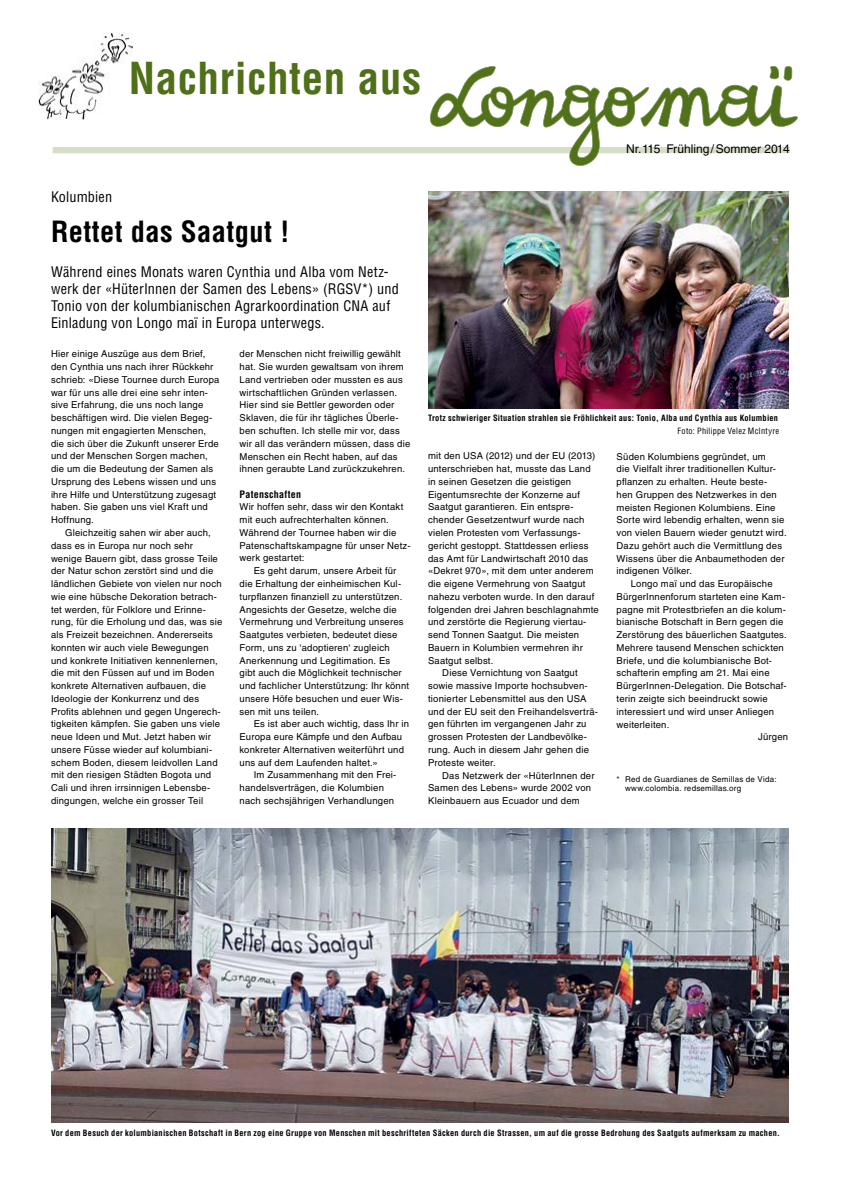
<style>
.page{position:relative;width:842px;height:1191px;background:#fff}
.page>*{position:absolute;margin:0;border:0;box-sizing:border-box;transform-origin:0 0}
.t1{font:700 condensed 43px "Helvetica LT Std";letter-spacing:.015em;color:#4f6f19}
.t2{font:700 condensed 28.5px "Helvetica LT Std";letter-spacing:.015em;color:#000}
.t3{font:condensed 14.2px/17.1px "Helvetica LT Std";letter-spacing:.015em;color:#000}
.t4{font:12px "Helvetica LT Std";color:#000}
.t5{font:700 condensed 10px "Helvetica LT Std";letter-spacing:.03em;color:#000}
.t6{font:9.5px/12.8px "Helvetica LT Std";letter-spacing:.02em;color:#000}
.t7{font:700 condensed 8.5px "Helvetica LT Std";letter-spacing:.035em;color:#000}
.t8{font:condensed 8.5px "Helvetica LT Std";letter-spacing:.03em;color:#000}
.t9{font:8px/8.5px "Helvetica LT Std";letter-spacing:.03em;color:#000}
</style>
<div class="page">
<img style="left:38px;top:33px;width:94px;height:87px">
<div style="left:53px;top:147px;width:737px;height:6px;background:#d6dec7"></div>
<svg style="left:430px;top:66px;width:368px;height:100px"></svg>
<img style="left:428px;top:191px;width:360px;height:217px">
<img style="left:51px;top:828px;width:737px;height:295px">
<h1 class="t1" style="left:129px;top:51px;width:294px">Nachrichten aus</h1>
<h3 class="t3" style="left:51px;top:188px;width:63px">Kolumbien</h3>
<h2 class="t2" style="left:51px;top:214px;width:240px">Rettet das Saatgut !</h2>
<h3 class="t3" style="left:51px;top:263px;width:349px">Während eines Monats waren Cynthia und Alba vom Netz&shy;werk der «HüterInnen der Samen des Lebens» (RGSV*) und Tonio von der kolumbianischen Agrarkoordination CNA auf Einladung von Longo maï in Europa unterwegs.</h3>
<p class="t6" style="left:51px;top:347px;width:170px">Hier einige Auszüge aus dem Brief, den Cynthia uns nach ihrer Rückkehr schrieb: «Diese Tournee durch Europa war für uns alle drei eine sehr inten&shy;sive Erfahrung, die uns noch lange beschäftigen wird. Die vielen Begeg&shy;nungen mit engagierten Menschen, die sich über die Zukunft unserer Erde und der Menschen Sorgen machen, die um die Bedeutung der Samen als Ursprung des Lebens wissen und uns ihre Hilfe und Unterstützung zugesagt haben. Sie gaben uns viel Kraft und Hoffnung.</p>
<p class="t6" style="left:51px;top:526px;width:173px;text-indent:14px">Gleichzeitig sahen wir aber auch, dass es in Europa nur noch sehr wenige Bauern gibt, dass grosse Teile der Natur schon zerstört sind und die ländlichen Gebiete von vielen nur noch wie eine hübsche Dekoration betrach&shy;tet werden, für Folklore und Erinne&shy;rung, für die Erholung und das, was sie als Freizeit bezeichnen. Andererseits konnten wir auch viele Bewegungen und konkrete Initiativen kennenlernen, die mit den Füssen auf und im Boden konkrete Alternativen aufbauen, die Ideologie der Konkurrenz und des Profits ablehnen und gegen Ungerech&shy;tigkeiten kämpfen. Sie gaben uns viele neue Ideen und Mut. Jetzt haben wir unsere Füsse wieder auf kolumbiani&shy;schem Boden, diesem leidvollen Land mit den riesigen Städten Bogota und Cali und ihren irrsinnigen Lebensbe&shy;dingungen, welche ein grosser Teil</p>
<p class="t6" style="left:240px;top:348px;width:172px">der Menschen nicht freiwillig gewählt hat. Sie wurden gewaltsam von ihrem Land vertrieben oder mussten es aus wirtschaftlichen Gründen verlassen.<br>Hier sind sie Bettler geworden oder Sklaven, die für ihr tägliches Überle&shy;ben schuften. Ich stelle mir vor, dass wir all das verändern müssen, dass die Menschen ein Recht haben, auf das ihnen geraubte Land zurückzukehren.</p>
<p class="t5" style="left:240px;top:488px;width:63px">Patenschaften</p>
<p class="t6" style="left:240px;top:500px;width:172px">Wir hoffen sehr, dass wir den Kontakt mit euch aufrechterhalten können.<br>Während der Tournee haben wir die<br>Patenschaftskampagne für unser Netz&shy;werk gestartet:</p>
<p class="t6" style="left:240px;top:564px;width:171px;text-indent:14px">Es geht darum, unsere Arbeit für die Erhaltung der einheimischen Kul&shy;turpflanzen finanziell zu unterstützen.<br>Angesichts der Gesetze, welche die Vermehrung und Verbreitung unseres Saatgutes verbieten, bedeutet diese Form, uns zu ‘adoptieren‘ zugleich Anerkennung und Legitimation. Es<br>gibt auch die Möglichkeit technischer und fachlicher Unterstützung: Ihr könnt unsere Höfe besuchen und euer Wis&shy;sen mit uns teilen.</p>
<p class="t6" style="left:240px;top:717px;width:171px;text-indent:14px">Es ist aber auch wichtig, dass Ihr in Europa eure Kämpfe und den Aufbau konkreter Alternativen weiterführt und uns auf dem Laufenden haltet.»</p>
<p class="t6" style="left:240px;top:768px;width:158px;text-indent:14px">Im Zusammenhang mit den Frei&shy;handelsverträgen, die Kolumbien nach sechsjährigen Verhandlungen</p>
<p class="t4" style="left:626px;top:142px;width:165px">Nr.115 Frühling/Sommer 2014</p>
<p class="t7" style="left:428px;top:413px;width:352px">Trotz schwieriger Situation strahlen sie Fröhlichkeit aus: Tonio, Alba und Cynthia aus Kolumbien</p>
<p class="t8" style="left:677px;top:425px;width:103px">Foto: Philippe Velez McIntyre</p>
<p class="t6" style="left:428px;top:450px;width:169px">mit den USA (2012) und der EU (2013)</p>
<p class="t6" style="left:428px;top:462px;width:164px">unterschrieben hat, musste das Land</p>
<p class="t6" style="left:428px;top:475px;width:145px">in seinen Gesetzen die geistigen</p>
<p class="t6" style="left:428px;top:488px;width:153px">Eigentumsrechte der Konzerne auf</p>
<p class="t6" style="left:428px;top:501px;width:147px">Saatgut garantieren. Ein entspre-</p>
<p class="t6" style="left:428px;top:513px;width:158px">chender Gesetzentwurf wurde nach</p>
<p class="t6" style="left:428px;top:526px;width:154px">vielen Protesten vom Verfassungs-</p>
<p class="t6" style="left:428px;top:539px;width:162px">gericht gestoppt. Stattdessen erliess</p>
<p class="t6" style="left:428px;top:552px;width:162px">das Amt für Landwirtschaft 2010 das</p>
<p class="t6" style="left:428px;top:564px;width:167px">«Dekret 970», mit dem unter anderem</p>
<p class="t6" style="left:428px;top:577px;width:159px">die eigene Vermehrung von Saatgut</p>
<p class="t6" style="left:428px;top:590px;width:168px">nahezu verboten wurde. In den darauf</p>
<p class="t6" style="left:428px;top:603px;width:172px">folgenden drei Jahren beschlagnahmte</p>
<p class="t6" style="left:428px;top:615px;width:160px">und zerstörte die Regierung viertau-</p>
<p class="t6" style="left:428px;top:628px;width:153px">send Tonnen Saatgut. Die meisten</p>
<p class="t6" style="left:428px;top:641px;width:156px">Bauern in Kolumbien vermehren ihr</p>
<p class="t6" style="left:428px;top:654px;width:67px">Saatgut selbst.</p>
<p class="t6" style="left:442px;top:666px;width:137px">Diese Vernichtung von Saatgut</p>
<p class="t6" style="left:428px;top:679px;width:161px">sowie massive Importe hochsubven-</p>
<p class="t6" style="left:428px;top:692px;width:160px">tionierter Lebensmittel aus den USA</p>
<p class="t6" style="left:428px;top:705px;width:171px">und der EU seit den Freihandelsverträ-</p>
<p class="t6" style="left:428px;top:717px;width:160px">gen führten im vergangenen Jahr zu</p>
<p class="t6" style="left:428px;top:730px;width:160px">grossen Protesten der Landbevölke-</p>
<p class="t6" style="left:428px;top:743px;width:162px">rung. Auch in diesem Jahr gehen die</p>
<p class="t6" style="left:428px;top:756px;width:69px">Proteste weiter.</p>
<p class="t6" style="left:442px;top:768px;width:154px">Das Netzwerk der «HüterInnen der</p>
<p class="t6" style="left:428px;top:781px;width:165px">Samen des Lebens» wurde 2002 von</p>
<p class="t6" style="left:428px;top:794px;width:153px">Kleinbauern aus Ecuador und dem</p>
<p class="t6" style="left:617px;top:450px;width:172px">Süden Kolumbiens gegründet, um<br>die Vielfalt ihrer traditionellen Kultur&shy;pflanzen zu erhalten. Heute beste-<br>hen Gruppen des Netzwerkes in den meisten Regionen Kolumbiens. Eine Sorte wird lebendig erhalten, wenn sie von vielen Bauern wieder genutzt wird.<br>Dazu gehört auch die Vermittlung des Wissens über die Anbaumethoden der indigenen Völker.</p>
<p class="t6" style="left:631px;top:577px;width:143px">Longo maï und das Europäische</p>
<p class="t6" style="left:617px;top:590px;width:170px">BürgerInnenforum starteten eine Kam-</p>
<p class="t6" style="left:617px;top:603px;width:171px">pagne mit Protestbriefen an die kolum-</p>
<p class="t6" style="left:617px;top:615px;width:168px">bianische Botschaft in Bern gegen die</p>
<p class="t6" style="left:617px;top:628px;width:172px">Zerstörung des bäuerlichen Saatgutes.</p>
<p class="t6" style="left:617px;top:641px;width:169px">Mehrere tausend Menschen schickten</p>
<p class="t6" style="left:617px;top:654px;width:157px">Briefe, und die kolumbianische Bot-</p>
<p class="t6" style="left:617px;top:666px;width:154px">schafterin empfing am 21. Mai eine</p>
<p class="t6" style="left:617px;top:679px;width:172px">BürgerInnen-Delegation. Die Botschaf-</p>
<p class="t6" style="left:617px;top:692px;width:153px">terin zeigte sich beeindruckt sowie</p>
<p class="t6" style="left:617px;top:705px;width:159px">interessiert und wird unser Anliegen</p>
<p class="t6" style="left:617px;top:718px;width:54px">weiterleiten.</p>
<p class="t6" style="left:758px;top:730px;width:32px">Jürgen</p>
<p class="t9" style="left:625px;top:775px;width:153px;text-indent:-9px">* Red de Guardianes de Semillas de Vida: www.colombia. redsemillas.org</p>
<p class="t7" style="left:51px;top:1127px;width:730px">Vor dem Besuch der kolumbianischen Botschaft in Bern zog eine Gruppe von Menschen mit beschrifteten Säcken durch die Strassen, um auf die grosse Bedrohung des Saatguts aufmerksam zu machen.</p>
</div>
